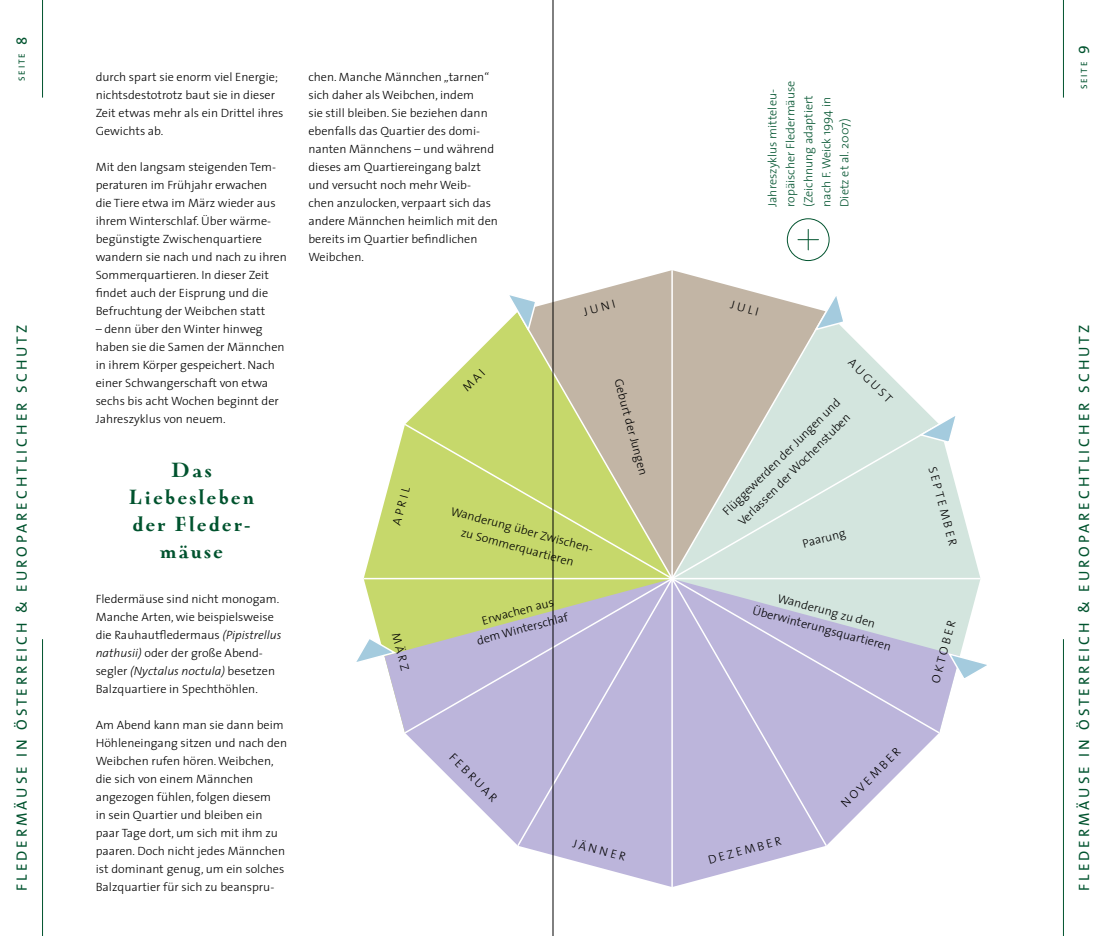
<style>
.page{position:relative;width:1106px;height:936px;background:#fff}
.page>*{position:absolute;margin:0;border:0;box-sizing:border-box;transform-origin:0 0}
.t1{font:900 19.5px/27px "Oneleigh OTW03";letter-spacing:.1em;color:#00532e;text-align:center}
.t2{font:15px "The Sans";letter-spacing:.2em;color:#00532e}
.t3{font:300 12px/18px "The Sans";color:#000}
.t4{font:300 12px/18px "The Sans";color:#00532e}
.t5{font:9px "The Sans Caps";letter-spacing:.195em;color:#00532e}
.s1{font-size:15px}
.s2{font-style:italic}
</style>
<div class="page">
<hr style="left:1063px;top:0;width:1px;height:98px;background:#00532e">
<hr style="left:42px;top:0;width:1px;height:98px;background:#00532e">
<svg style="left:673px;top:270px;width:139px;height:39px;fill:#c4b8a8"></svg>
<svg style="left:523px;top:847px;width:148px;height:40px"></svg>
<svg style="left:537px;top:270px;width:134px;height:39px;fill:#c2b5a5"></svg>
<svg style="left:673px;top:847px;width:148px;height:40px"></svg>
<svg style="left:407px;top:323px;width:109px;height:99px;fill:#c6d86b"></svg>
<svg style="left:828px;top:734px;width:110px;height:110px"></svg>
<svg style="left:364px;top:432px;width:39px;height:146px"></svg>
<svg style="left:959px;top:579px;width:21px;height:72px;fill:#d3e5de"></svg>
<svg style="left:364px;top:579px;width:20px;height:57px"></svg>
<svg style="left:384px;top:579px;width:19px;height:146px"></svg>
<svg style="left:941px;top:579px;width:18px;height:147px;fill:#d3e5de"></svg>
<svg style="left:941px;top:444px;width:39px;height:134px;fill:#d3e5de"></svg>
<svg style="left:406px;top:734px;width:110px;height:110px"></svg>
<svg style="left:828px;top:330px;width:99px;height:92px;fill:#d3e5de"></svg>
<hr style="left:1063px;top:639px;width:1px;height:296px;background:#00532e">
<hr style="left:42px;top:639px;width:1px;height:296px;background:#00532e">
<div style="left:787px;top:218px;width:42px;height:43px;border:1px solid #00532e;border-radius:50%"></div>
<svg style="left:798px;top:229px;width:20px;height:21px"></svg>
<svg style="left:403px;top:422px;width:538px;height:312px;background:#c8d2b6"></svg>
<svg style="left:516px;top:309px;width:312px;height:538px;background:#c3c2bf"></svg>
<svg style="left:812px;top:296px;width:33px;height:36px"></svg>
<svg style="left:917px;top:412px;width:39px;height:32px"></svg>
<svg style="left:946px;top:651px;width:41px;height:30px"></svg>
<svg style="left:506px;top:295px;width:31px;height:38px"></svg>
<svg style="left:356px;top:636px;width:42px;height:29px"></svg>
<hr style="left:553px;top:0;width:1px;height:935px;background:#000">
<svg style="left:462px;top:369px;width:23px;height:23px"></svg>
<p class="t5" style="left:16px;top:81px;width:45px;rotate:-90deg">SEITE <span class="s1">8</span></p>
<p class="t5" style="left:1078px;top:89px;width:46px;rotate:-90deg">SEITE <span class="s1">9</span></p>
<p class="t3" style="left:308px;top:69px;width:191px">chen. Manche Männchen „tarnen“ sich daher als Weibchen, indem<br>sie still bleiben. Sie beziehen dann ebenfalls das Quartier des domi&shy;nanten Männchens – und während dieses am Quartiereingang balzt und versucht noch mehr Weib&shy;chen anzulocken, verpaart sich das andere Männchen heimlich mit den bereits im Quartier befindlichen<br>Weibchen.</p>
<p class="t3" style="left:96px;top:69px;width:189px">durch spart sie enorm viel Energie; nichtsdestotrotz baut sie in dieser<br>Zeit etwas mehr als ein Drittel ihres<br>Gewichts ab.</p>
<p class="t3" style="left:96px;top:159px;width:193px">Mit den langsam steigenden Tem&shy;peraturen im Frühjahr erwachen<br>die Tiere etwa im März wieder aus ihrem Winterschlaf. Über wärme&shy;begünstigte Zwischenquartiere wandern sie nach und nach zu ihren<br>Sommerquartieren. In dieser Zeit findet auch der Eisprung und die<br>Befruchtung der Weibchen statt</p>
<p class="t3" style="left:96px;top:321px;width:190px">– denn über den Winter hinweg haben sie die Samen der Männchen in ihrem Körper gespeichert. Nach einer Schwangerschaft von etwa sechs bis acht Wochen beginnt der<br>Jahreszyklus von neuem.</p>
<p class="t4" style="left:764px;top:207px;width:128px;rotate:-90deg">Jahreszyklus mitteleu&shy;ropäischer Fledermäuse (Zeichnung adaptiert nach F. Weick 1994 in<br>Dietz et al. 2007)</p>
<p class="t3" style="left:582px;top:304px;width:37px;rotate:-15deg">JUN I</p>
<p class="t3" style="left:733px;top:296px;width:33px;rotate:15deg">JULI</p>
<p class="t2" style="left:16px;top:890px;width:567px;rotate:-90deg">FLEDERMÄUSE IN ÖSTERREICH &amp; EUROPARECHTLICHER SCHUTZ</p>
<p class="t2" style="left:1078px;top:890px;width:567px;rotate:-90deg">FLEDERMÄUSE IN ÖSTERREICH &amp; EUROPARECHTLICHER SCHUTZ</p>
<p class="t3" style="left:855px;top:354px;width:58px;rotate:45deg">AUG UST</p>
<p class="t3" style="left:626px;top:377px;width:100px;rotate:75deg">G eburt der Jungen</p>
<p class="t3" style="left:719px;top:508px;width:162px;text-align:center;rotate:-45deg">Flüggewerden der Jungen und<br>Verlassen der W ochenstuben</p>
<p class="t3" style="left:801px;top:536px;width:45px;rotate:-15deg">Paarung</p>
<h1 class="t1" style="left:129px;top:456px;width:127px">Das<br>Liebesleben der Fleder&shy;mäuse</h1>
<p class="t3" style="left:96px;top:591px;width:187px">Fledermäuse sind nicht monogam.<br>Manche Arten, wie beispielsweise die Rauhautfledermaus <span class="s2">(Pipistrellus nathusii)</span> oder der große Abend&shy;segler <span class="s2">(Nyctalus noctula)</span> besetzen Balzquartiere in Spechthöhlen.</p>
<p class="t3" style="left:96px;top:717px;width:193px">Am Abend kann man sie dann beim<br>Höhleneingang sitzen und nach den<br>Weibchen rufen hören. Weibchen, die sich von einem Männchen angezogen fühlen, folgen diesem<br>in sein Quartier und bleiben ein paar Tage dort, um sich mit ihm zu paaren. Doch nicht jedes Männchen ist dominant genug, um ein solches<br>Balzquartier für sich zu beanspru-</p>
<p class="t3" style="left:940px;top:464px;width:82px;rotate:75deg">SEPTEMBER</p>
<p class="t3" style="left:388px;top:523px;width:41px;rotate:-75deg">APRIL</p>
<p class="t3" style="left:453px;top:503px;width:150px;text-align:center;rotate:15deg">W anderung über Zwischen&shy;zu Sommerquartieren</p>
<p class="t3" style="left:759px;top:584px;width:145px;text-align:center;rotate:15deg">W anderung zu den<br>Überwinterungsquartieren</p>
<p class="t3" style="left:470px;top:615px;width:95px;text-align:center;rotate:-15deg">Erwachen aus dem W interschlaf</p>
<p class="t3" style="left:927px;top:680px;width:66px;rotate:-75deg">OKTOBER</p>
<p class="t3" style="left:403px;top:630px;width:40px;rotate:75deg">MÄRZ</p>
<p class="t3" style="left:837px;top:799px;width:80px;rotate:-45deg">NOVEMBER</p>
<p class="t3" style="left:457px;top:749px;width:63px;rotate:45deg">FEBRUAR</p>
<p class="t3" style="left:706px;top:852px;width:76px;rotate:-15deg">D EZEMBER</p>
<p class="t3" style="left:575px;top:835px;width:55px;rotate:15deg">JÄN N ER</p>
</div>
